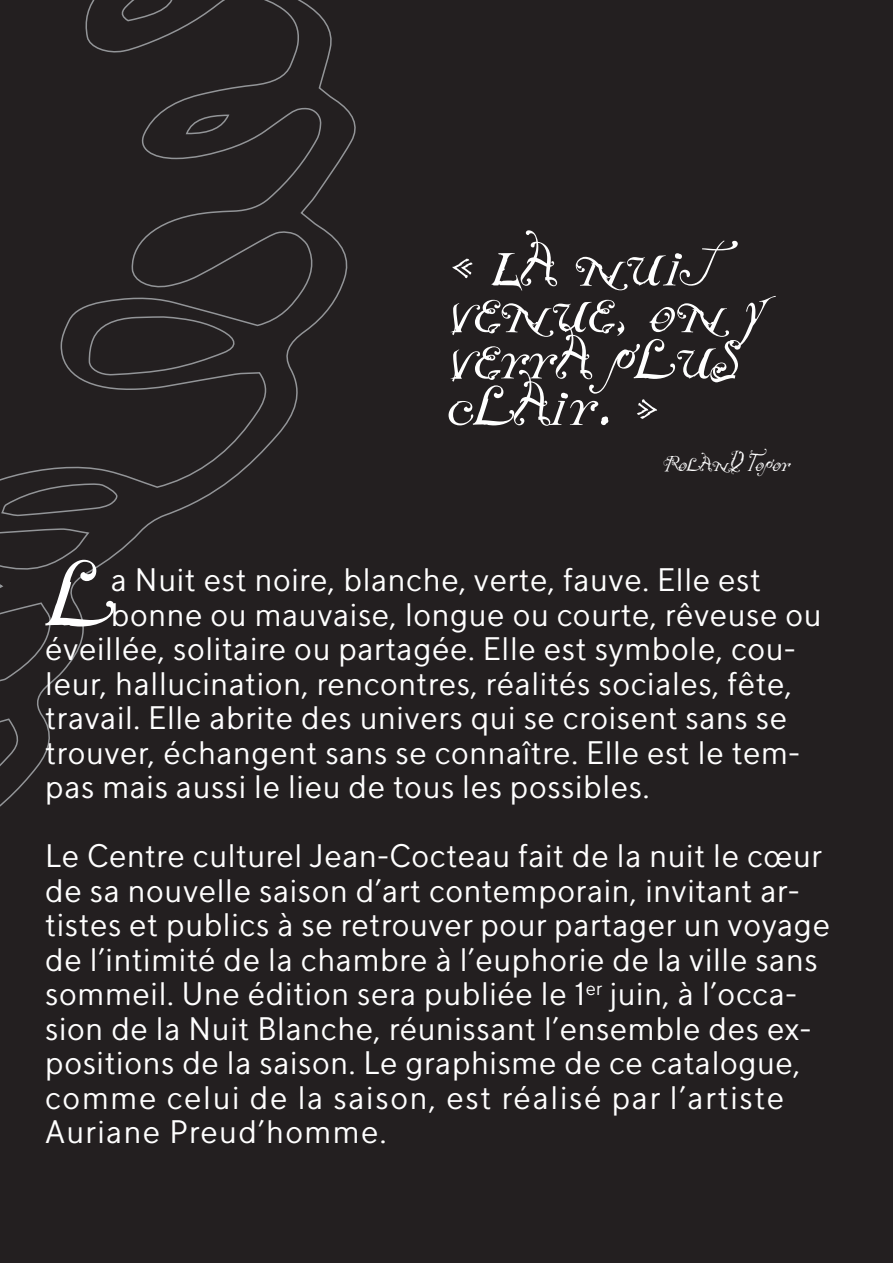
<style>
.page{position:relative;width:893px;height:1263px;background:#231f20}
.page>*{position:absolute;margin:0;border:0;box-sizing:border-box;transform-origin:0 0}
.t1{font:127.65px "Not Caslon One";color:#fff}
.t2{font:76.5px "Not Caslon One";color:#fff}
.t3{font:32.4px/34.5px "TT Norms Std Cond";letter-spacing:.02em;color:#fff;scale:1.11 1}
.t4{font:25.5px "Not Caslon One";color:#fff}
</style>
<div class="page">
<svg style="left:0;top:0;width:356px;height:807px"></svg>
<h2 class="t2" style="left:446px;top:218px;width:279px">« La nuit</h2>
<h2 class="t2" style="left:446px;top:264px;width:319px">venue, on y</h2>
<h2 class="t2" style="left:446px;top:311px;width:293px">verra plus</h2>
<h2 class="t2" style="left:446px;top:357px;width:215px">clair. »</h2>
<p class="t4" style="left:662px;top:449px;width:129px">Roland Topor</p>
<h1 class="t1" style="left:46px;top:513px;width:66px">l</h1>
<p class="t3" style="left:111px;top:562px;width:587px">a Nuit est noire, blanche, verte, fauve. Elle est</p>
<p class="t3" style="left:111px;top:597px;width:642px">bonne ou mauvaise, longue ou courte, rêveuse ou</p>
<p class="t3" style="left:45px;top:631px;width:677px">éveillée, solitaire ou partagée. Elle est symbole, cou-</p>
<p class="t3" style="left:45px;top:666px;width:674px">leur, hallucination, rencontres, réalités sociales, fête,</p>
<p class="t3" style="left:45px;top:700px;width:670px">travail. Elle abrite des univers qui se croisent sans se</p>
<p class="t3" style="left:45px;top:735px;width:681px">trouver, échangent sans se connaître. Elle est le tem-</p>
<p class="t3" style="left:45px;top:769px;width:546px">pas mais aussi le lieu de tous les possibles.</p>
<p class="t3" style="left:45px;top:838px;width:708px">Le Centre culturel Jean-Cocteau fait de la nuit le cœur de sa nouvelle saison d’art contemporain, invitant ar&shy;tistes et publics à se retrouver pour partager un voyage de l’intimité de la chambre à l’euphorie de la ville sans sommeil. Une édition sera publiée le 1<sup>er</sup> juin, à l’occa&shy;sion de la Nuit Blanche, réunissant l’ensemble des ex&shy;positions de la saison. Le graphisme de ce catalogue, comme celui de la saison, est réalisé par l’artiste Auriane Preud’homme.</p>
</div>
